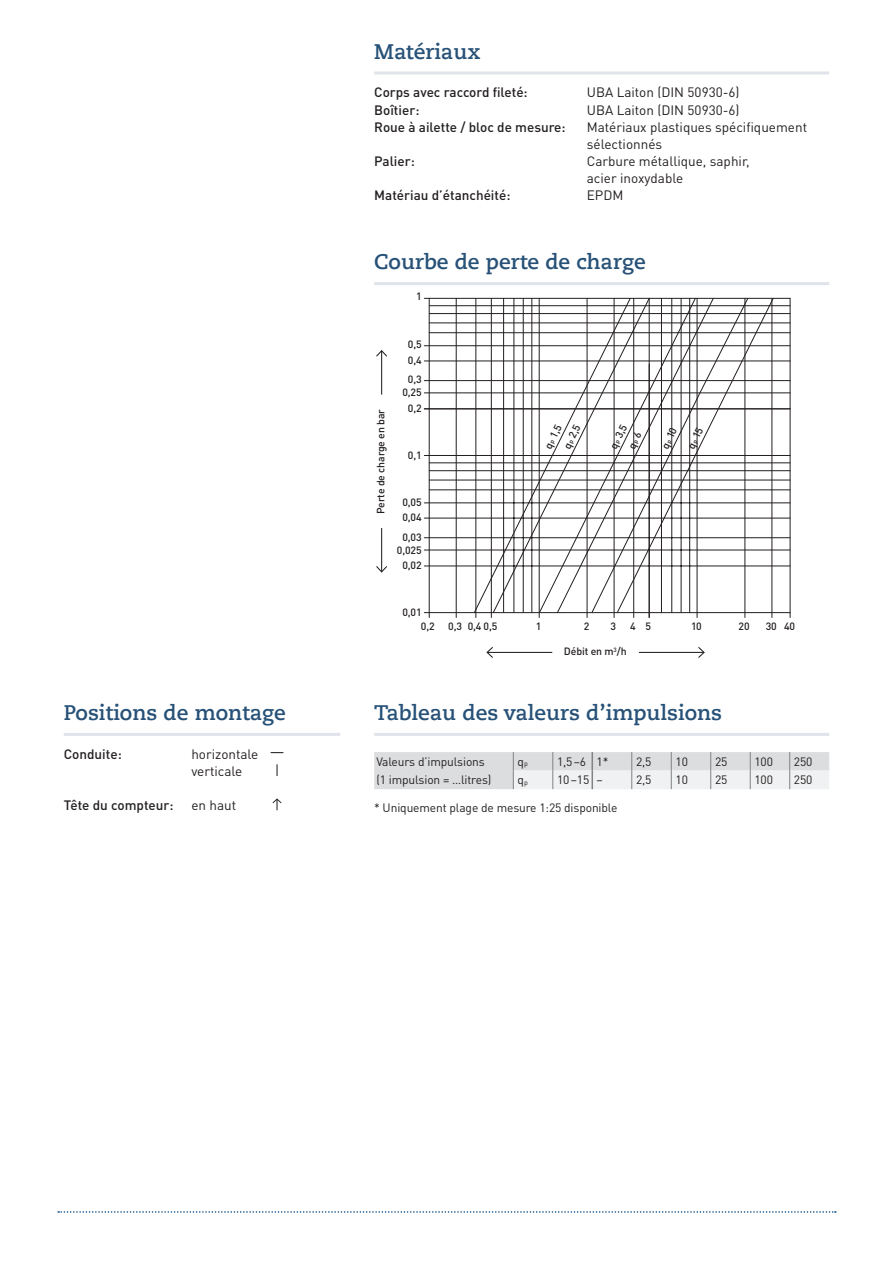
<style>
.page{position:relative;width:893px;height:1263px;background:#fff}
.page>*{position:absolute;margin:0;border:0;box-sizing:border-box;transform-origin:0 0}
.Titel_Linie-unten{font:700 21px "Caecilia Com 75";color:#275177}
.Grundtext{font:13.5px/17.1px "DIN Pro";color:#231f20}
.Grundtext-2{font:500 13.5px "DIN Pro";color:#231f20}
.Tab_Grundtext{font:12px "DIN Pro";letter-spacing:-.01em;color:#231f20}
.Grafiken_Text{font:500 10.5px "DIN Pro";letter-spacing:-.01em;color:#231f20}
.s1{font-size:7.05px}
</style>
<div class="page">
<svg style="left:58px;top:1211px;width:778px;height:2px"></svg>
<hr style="left:64px;top:733px;width:276px;height:3px;background:#e1e3eb">
<svg style="left:272px;top:798px;width:10px;height:12px"></svg>
<svg style="left:276px;top:764px;width:2px;height:12px"></svg>
<svg style="left:271px;top:752px;width:12px;height:1px"></svg>
<hr style="left:374px;top:71px;width:455px;height:3px;background:#e1e3eb">
<hr style="left:374px;top:282px;width:455px;height:3px;background:#e1e3eb">
<hr style="left:790px;top:298px;width:1px;height:319px;background:#231f20">
<hr style="left:429px;top:298px;width:1px;height:319px;background:#231f20">
<hr style="left:476px;top:298px;width:1px;height:319px;background:#231f20">
<hr style="left:491px;top:298px;width:1px;height:319px;background:#231f20">
<hr style="left:456px;top:298px;width:1px;height:319px;background:#231f20">
<hr style="left:539px;top:298px;width:1px;height:319px;background:#231f20">
<hr style="left:614px;top:298px;width:1px;height:319px;background:#231f20">
<hr style="left:587px;top:298px;width:1px;height:319px;background:#231f20">
<hr style="left:697px;top:298px;width:1px;height:319px;background:#231f20">
<hr style="left:772px;top:298px;width:1px;height:319px;background:#231f20">
<hr style="left:745px;top:298px;width:1px;height:319px;background:#231f20">
<hr style="left:424px;top:612px;width:366px;height:1px;background:#231f20">
<hr style="left:424px;top:503px;width:366px;height:1px;background:#231f20">
<hr style="left:424px;top:518px;width:366px;height:1px;background:#231f20">
<hr style="left:424px;top:550px;width:366px;height:1px;background:#231f20">
<hr style="left:424px;top:537px;width:366px;height:1px;background:#231f20">
<hr style="left:424px;top:566px;width:366px;height:1px;background:#231f20">
<hr style="left:649px;top:298px;width:1px;height:319px;background:#231f20">
<hr style="left:424px;top:455px;width:366px;height:1px;background:#231f20">
<hr style="left:429px;top:490px;width:361px;height:1px;background:#231f20">
<hr style="left:429px;top:470px;width:361px;height:1px;background:#231f20">
<hr style="left:429px;top:463px;width:361px;height:1px;background:#231f20">
<hr style="left:429px;top:480px;width:361px;height:1px;background:#231f20">
<hr style="left:424px;top:298px;width:366px;height:1px;background:#231f20">
<hr style="left:424px;top:409px;width:366px;height:1px;background:#231f20">
<hr style="left:424px;top:393px;width:366px;height:1px;background:#231f20">
<hr style="left:424px;top:380px;width:366px;height:1px;background:#231f20">
<hr style="left:424px;top:361px;width:366px;height:1px;background:#231f20">
<hr style="left:424px;top:345px;width:366px;height:1px;background:#231f20">
<hr style="left:429px;top:332px;width:361px;height:1px;background:#231f20">
<hr style="left:429px;top:323px;width:361px;height:1px;background:#231f20">
<hr style="left:429px;top:313px;width:361px;height:1px;background:#231f20">
<hr style="left:429px;top:305px;width:361px;height:1px;background:#231f20">
<svg style="left:715px;top:298px;width:59px;height:316px"></svg>
<hr style="left:633px;top:298px;width:1px;height:319px;background:#231f20">
<svg style="left:473px;top:298px;width:242px;height:316px"></svg>
<hr style="left:487px;top:652px;width:65px;height:1px;background:#231f20">
<svg style="left:486px;top:647px;width:8px;height:11px"></svg>
<hr style="left:639px;top:652px;width:65px;height:1px;background:#231f20">
<svg style="left:697px;top:647px;width:8px;height:11px"></svg>
<hr style="left:381px;top:528px;width:1px;height:44px;background:#231f20">
<svg style="left:376px;top:565px;width:11px;height:8px"></svg>
<hr style="left:381px;top:351px;width:1px;height:44px;background:#231f20">
<svg style="left:376px;top:350px;width:11px;height:8px"></svg>
<hr style="left:374px;top:733px;width:455px;height:3px;background:#e1e3eb">
<svg style="left:374px;top:752px;width:455px;height:37px"></svg>
<svg style="left:612px;top:424px;width:30px;height:26px"></svg>
<svg style="left:663px;top:427px;width:14px;height:23px"></svg>
<svg style="left:689px;top:427px;width:14px;height:23px"></svg>
<svg style="left:546px;top:424px;width:35px;height:26px"></svg>
<p class="Titel_Linie-unten" style="left:64px;top:698px;width:224px">Positions de montage</p>
<p class="Grundtext-2" style="left:64px;top:745px;width:60px">Conduite:</p>
<p class="Grundtext" style="left:191px;top:745px;width:69px">horizontale verticale</p>
<p class="Grundtext-2" style="left:64px;top:796px;width:111px">Tête du compteur:</p>
<p class="Grundtext" style="left:191px;top:796px;width:46px">en haut</p>
<p class="Titel_Linie-unten" style="left:374px;top:37px;width:108px">Matériaux</p>
<p class="Grundtext-2" style="left:374px;top:83px;width:155px">Corps avec raccord fileté:</p>
<p class="Grundtext" style="left:587px;top:83px;width:154px">UBA Laiton (DIN 50930-6)</p>
<p class="Grundtext-2" style="left:374px;top:101px;width:47px">Boîtier:</p>
<p class="Grundtext" style="left:587px;top:101px;width:154px">UBA Laiton (DIN 50930-6)</p>
<p class="Grundtext-2" style="left:374px;top:118px;width:193px">Roue à ailette / bloc de mesure:</p>
<p class="Grundtext" style="left:587px;top:118px;width:222px">Matériaux plastiques spécifiquement sélectionnés</p>
<p class="Grundtext-2" style="left:374px;top:152px;width:42px">Palier:</p>
<p class="Grundtext" style="left:587px;top:152px;width:164px">Carbure métallique, saphir, acier inoxydable</p>
<p class="Grundtext-2" style="left:374px;top:186px;width:138px">Matériau d’étanchéité:</p>
<p class="Grundtext" style="left:587px;top:186px;width:38px">EPDM</p>
<p class="Titel_Linie-unten" style="left:374px;top:248px;width:273px">Courbe de perte de charge</p>
<p class="Grafiken_Text" style="left:416px;top:289px;width:7px">1</p>
<p class="Grafiken_Text" style="left:374px;top:514px;width:107px;rotate:-90deg">Perte de charge en bar</p>
<p class="Grafiken_Text" style="left:408px;top:337px;width:15px">0,5</p>
<p class="Grafiken_Text" style="left:408px;top:353px;width:15px">0,4</p>
<p class="Grafiken_Text" style="left:408px;top:372px;width:15px">0,3</p>
<p class="Grafiken_Text" style="left:402px;top:385px;width:21px">0,25</p>
<p class="Grafiken_Text" style="left:408px;top:401px;width:15px">0,2</p>
<p class="Grafiken_Text" style="left:408px;top:448px;width:15px">0,1</p>
<p class="Grafiken_Text" style="left:402px;top:495px;width:21px">0,05</p>
<p class="Grafiken_Text" style="left:402px;top:510px;width:21px">0,04</p>
<p class="Grafiken_Text" style="left:402px;top:530px;width:21px">0,03</p>
<p class="Grafiken_Text" style="left:397px;top:543px;width:26px">0,025</p>
<p class="Grafiken_Text" style="left:402px;top:558px;width:21px">0,02</p>
<p class="Grafiken_Text" style="left:402px;top:605px;width:21px">0,01</p>
<p class="Grafiken_Text" style="left:421px;top:619px;width:15px">0,2</p>
<p class="Grafiken_Text" style="left:448px;top:619px;width:15px">0,3</p>
<p class="Grafiken_Text" style="left:468px;top:619px;width:31px">0,4 0,5</p>
<p class="Grafiken_Text" style="left:536px;top:619px;width:7px">1</p>
<p class="Grafiken_Text" style="left:584px;top:619px;width:7px">2</p>
<p class="Grafiken_Text" style="left:610px;top:619px;width:7px">3</p>
<p class="Grafiken_Text" style="left:630px;top:619px;width:7px">4</p>
<p class="Grafiken_Text" style="left:646px;top:619px;width:7px">5</p>
<p class="Grafiken_Text" style="left:691px;top:619px;width:12px">10</p>
<p class="Grafiken_Text" style="left:739px;top:619px;width:13px">20</p>
<p class="Grafiken_Text" style="left:766px;top:619px;width:13px">30</p>
<p class="Grafiken_Text" style="left:784px;top:619px;width:13px">40</p>
<p class="Grafiken_Text" style="left:564px;top:644px;width:64px">Débit en m<sup>3</sup>/h</p>
<p class="Titel_Linie-unten" style="left:374px;top:698px;width:349px">Tableau des valeurs d’impulsions</p>
<p class="Tab_Grundtext" style="left:376px;top:753px;width:110px">Valeurs d’impulsions</p>
<p class="Tab_Grundtext" style="left:518px;top:753px;width:12px">q<span class="s1">p</span></p>
<p class="Tab_Grundtext" style="left:557px;top:753px;width:31px">1,5–6</p>
<p class="Tab_Grundtext" style="left:596px;top:753px;width:13px">1*</p>
<p class="Tab_Grundtext" style="left:636px;top:753px;width:17px">2,5</p>
<p class="Tab_Grundtext" style="left:675px;top:753px;width:14px">10</p>
<p class="Tab_Grundtext" style="left:715px;top:753px;width:14px">25</p>
<p class="Tab_Grundtext" style="left:754px;top:753px;width:20px">100</p>
<p class="Tab_Grundtext" style="left:794px;top:753px;width:20px">250</p>
<p class="Tab_Grundtext" style="left:376px;top:772px;width:117px">(1 impulsion = …litres)</p>
<p class="Tab_Grundtext" style="left:518px;top:772px;width:12px">q<span class="s1">p</span></p>
<p class="Tab_Grundtext" style="left:557px;top:772px;width:34px">10–15</p>
<p class="Tab_Grundtext" style="left:596px;top:772px;width:8px">–</p>
<p class="Tab_Grundtext" style="left:636px;top:772px;width:17px">2,5</p>
<p class="Tab_Grundtext" style="left:675px;top:772px;width:14px">10</p>
<p class="Tab_Grundtext" style="left:715px;top:772px;width:14px">25</p>
<p class="Tab_Grundtext" style="left:754px;top:772px;width:20px">100</p>
<p class="Tab_Grundtext" style="left:794px;top:772px;width:20px">250</p>
<p class="Tab_Grundtext" style="left:374px;top:799px;width:245px">* Uniquement plage de mesure 1:25 disponible</p>
</div>
